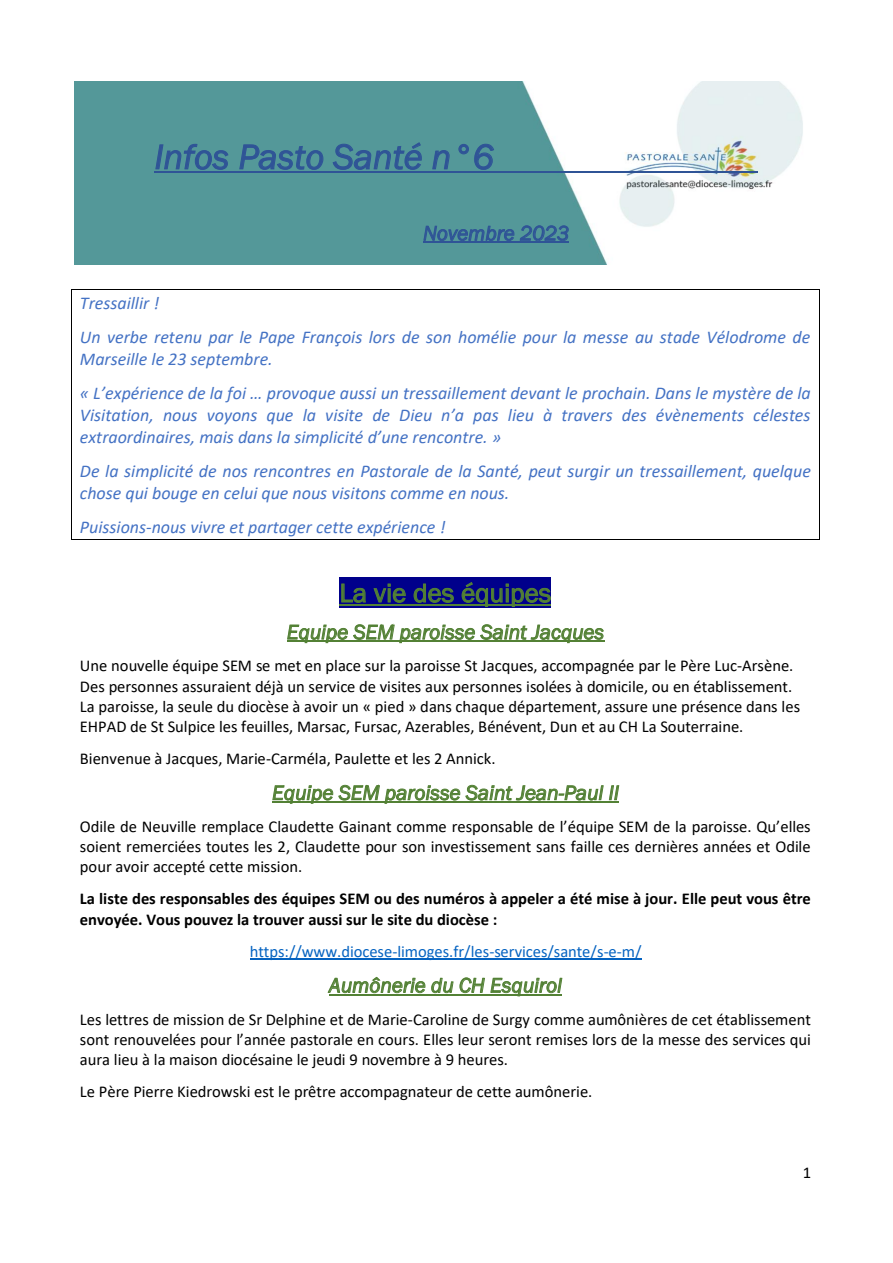
<style>
.page{position:relative;width:893px;height:1263px;background:#fff}
.page>*{position:absolute;margin:0;border:0;box-sizing:border-box;transform-origin:0 0}
.t1{font:italic 36px "Franklin Gothic";color:#2f5496}
.t2{font:27px "Franklin Gothic";color:#538135}
.t3{font:italic 21px "Franklin Gothic";color:#538135}
.t4{font:italic 21px "Franklin Gothic";color:#2f5496}
.t5{font:italic 18px/21.9px "Calibri";color:#4472c4}
.t6{font:16.5px/20.1px "Calibri";color:#000;text-align:justify}
.t7{font:700 16.5px/20.1px "Calibri";letter-spacing:-.005em;color:#000}
.t8{font:16.5px "Calibri";color:#0563c1}
</style>
<div class="page">
<img style="left:74px;top:81px;width:729px;height:184px">
<hr style="left:154px;top:172px;width:603px;height:1px;background:#2f5496">
<hr style="left:423px;top:242px;width:146px;height:1px;background:#2f5496">
<hr style="left:72px;top:289px;width:747px;height:1px;background:#000">
<hr style="left:71px;top:290px;width:1px;height:36px;background:#000">
<hr style="left:819px;top:290px;width:1px;height:36px;background:#000">
<svg style="left:71px;top:326px;width:1px;height:22px"></svg>
<svg style="left:819px;top:326px;width:1px;height:22px"></svg>
<hr style="left:71px;top:348px;width:1px;height:33px;background:#000">
<hr style="left:819px;top:348px;width:1px;height:33px;background:#000">
<svg style="left:71px;top:381px;width:1px;height:45px"></svg>
<svg style="left:819px;top:381px;width:1px;height:45px"></svg>
<hr style="left:71px;top:426px;width:1px;height:33px;background:#000">
<hr style="left:819px;top:426px;width:1px;height:33px;background:#000">
<svg style="left:71px;top:459px;width:1px;height:22px"></svg>
<svg style="left:819px;top:459px;width:1px;height:22px"></svg>
<hr style="left:71px;top:481px;width:1px;height:34px;background:#000">
<hr style="left:819px;top:481px;width:1px;height:34px;background:#000">
<hr style="left:72px;top:539px;width:747px;height:1px;background:#000">
<svg style="left:71px;top:515px;width:1px;height:25px"></svg>
<svg style="left:819px;top:515px;width:1px;height:25px"></svg>
<div style="left:340px;top:577px;width:211px;height:31px;background:#00008b"></div>
<hr style="left:340px;top:604px;width:211px;height:1px;background:#538135">
<hr style="left:287px;top:641px;width:317px;height:1px;background:#538135">
<hr style="left:272px;top:801px;width:347px;height:1px;background:#538135">
<hr style="left:250px;top:958px;width:391px;height:2px;background:#0563c1">
<hr style="left:329px;top:994px;width:233px;height:1px;background:#538135">
<p class="t1" style="left:154px;top:134px;width:341px">Infos Pasto Santé n°6</p>
<p class="t4" style="left:423px;top:220px;width:148px">Novembre 2023</p>
<p class="t5" style="left:80px;top:285px;width:732px;line-height:34px">Tressaillir !<br>Un verbe retenu par le Pape François lors de son homélie pour la messe au stade Vélodrome de</p>
<p class="t5" style="left:80px;top:341px;width:732px;line-height:33.9px">Marseille le 23 septembre.<br>« L’expérience de la foi … provoque aussi un tressaillement devant le prochain. Dans le mystère de la</p>
<p class="t5" style="left:80px;top:403px;width:732px">Visitation, nous voyons que la visite de Dieu n’a pas lieu à travers des évènements célestes extraordinaires, mais dans la simplicité d’une rencontre. »</p>
<p class="t5" style="left:80px;top:459px;width:732px">De la simplicité de nos rencontres en Pastorale de la Santé, peut surgir un tressaillement, quelque chose qui bouge en celui que nous visitons comme en nous.</p>
<p class="t5" style="left:80px;top:515px;width:367px">Puissions-nous vivre et partager cette expérience !</p>
<p class="t2" style="left:340px;top:576px;width:213px">La vie des équipes</p>
<p class="t3" style="left:287px;top:619px;width:319px">Equipe SEM paroisse Saint Jacques</p>
<p class="t6" style="left:80px;top:655px;width:722px;text-align:left">Une nouvelle équipe SEM se met en place sur la paroisse St Jacques, accompagnée par le Père Luc-Arsène.<br>Des personnes assuraient déjà un service de visites aux personnes isolées à domicile, ou en établissement.<br>La paroisse, la seule du diocèse à avoir un « pied » dans chaque département, assure une présence dans les EHPAD de St Sulpice les feuilles, Marsac, Fursac, Azerables, Bénévent, Dun et au CH La Souterraine.</p>
<p class="t6" style="left:80px;top:748px;width:417px">Bienvenue à Jacques, Marie-Carméla, Paulette et les 2 Annick.</p>
<p class="t3" style="left:272px;top:779px;width:348px">Equipe SEM paroisse Saint Jean-Paul II</p>
<p class="t6" style="left:80px;top:816px;width:732px">Odile de Neuville remplace Claudette Gainant comme responsable de l’équipe SEM de la paroisse. Qu’elles soient remerciées toutes les 2, Claudette pour son investissement sans faille ces dernières années et Odile pour avoir accepté cette mission.</p>
<p class="t7" style="left:80px;top:889px;width:732px">La liste des responsables des équipes SEM ou des numéros à appeler a été mise à jour. Elle peut vous être envoyée. Vous pouvez la trouver aussi sur le site du diocèse :</p>
<p class="t8" style="left:250px;top:940px;width:393px">https://www.diocese-limoges.fr/les-services/sante/s-e-m/</p>
<p class="t3" style="left:329px;top:972px;width:235px">Aumônerie du CH Esquirol</p>
<p class="t6" style="left:80px;top:1009px;width:732px">Les lettres de mission de Sr Delphine et de Marie-Caroline de Surgy comme aumônières de cet établissement sont renouvelées pour l’année pastorale en cours. Elles leur seront remises lors de la messe des services qui aura lieu à la maison diocésaine le jeudi 9 novembre à 9 heures.</p>
<p class="t6" style="left:80px;top:1081px;width:514px">Le Père Pierre Kiedrowski est le prêtre accompagnateur de cette aumônerie.</p>
<p class="t6" style="left:803px;top:1162px;width:10px">1</p>
</div>
